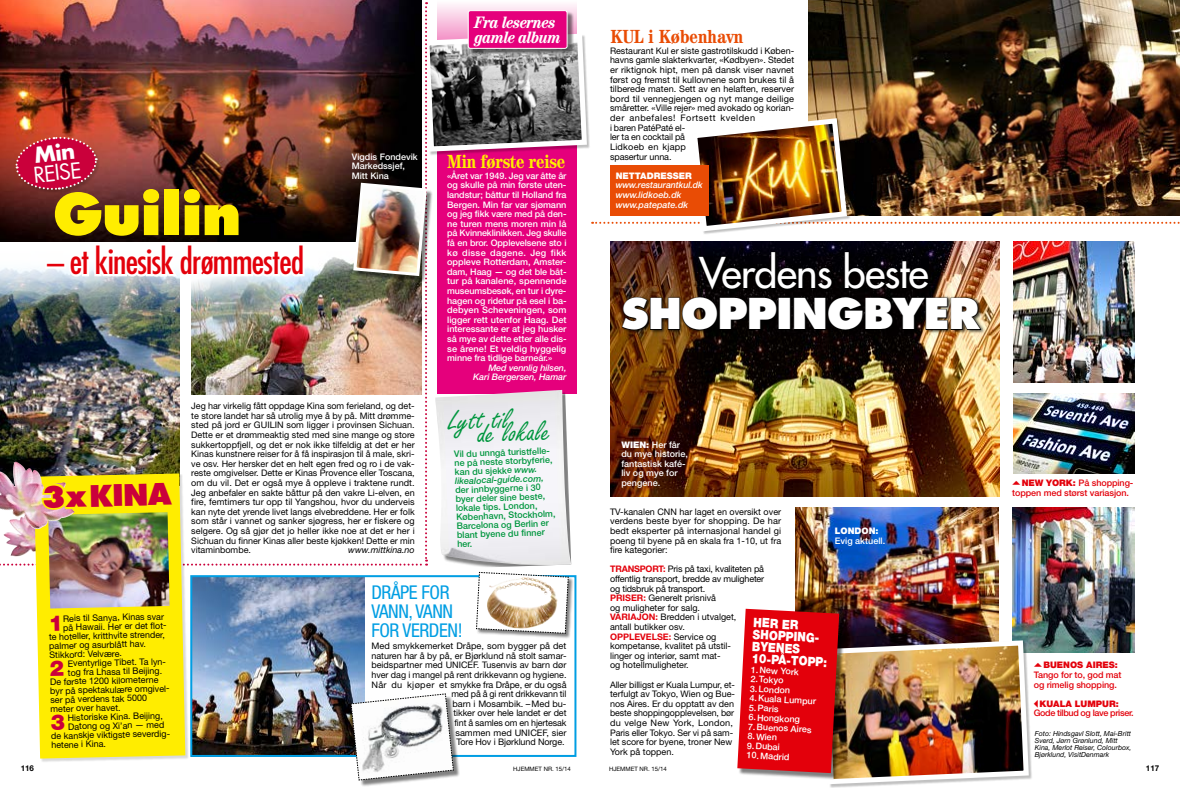
<style>
.page{position:relative;width:1180px;height:789px;background:#fff}
.page>*{position:absolute;margin:0;border:0;box-sizing:border-box;transform-origin:0 0}
.t1{font:800 56.2px "Futura Std";letter-spacing:-.02em;color:#ffed00}
.t2{font:500 41.3px "Futura Std";letter-spacing:-.02em;color:#fff}
.t3{font:800 41.3px "Futura Std";letter-spacing:-.02em;color:#fff}
.t4{font:condensed 34.3px "Futura Std";letter-spacing:-.02em;color:#e3000b}
.t5{font:31px "Freestyle Script";color:#00963e}
.t6{font:800 28.9px "Futura Std";color:#ca003b}
.t7{font:21.2px "Futura Std";color:#fff}
.t8{font:condensed 19px/19px "Helvetica Neue LT Std";letter-spacing:-.02em;color:#009ee3}
.t9{font:700 condensed 19px "Century Std";letter-spacing:-.01em;color:#ffed00}
.t10{font:700 condensed 19px "Century Std";color:#e94c05}
.t11{font:italic 700 condensed 16.6px/14.7px "Century Std";letter-spacing:-.02em;color:#fff}
.t12{font:900 13px/12px "Helvetica Neue LT Std";color:#fff;scale:.87 1}
.t13{font:9px/9.6px "Helvetica Neue LT Std";color:#000}
.t14{font:500 9px/9.6px "Helvetica Neue LT Std";color:#fff}
.t15{font:500 9px/9px "Helvetica Neue LT Std";color:#00963e}
.t16{font:500 9px/9.6px "Helvetica Neue LT Std";letter-spacing:-.01em;color:#e3000b}
.t17{font:italic 500 9px/9.6px "Helvetica Neue LT Std";letter-spacing:-.01em;color:#fff;text-align:right}
.t18{font:500 9px/9.6px "Helvetica Neue LT Std";letter-spacing:-.04em;color:#e3000b}
.t19{font:900 9px "Helvetica Neue LT Std";color:#fff}
.t20{font:italic 9px "Helvetica Neue LT Std";color:#000}
.t21{font:700 8px "Helvetica Neue LT Std";color:#000}
.t22{font:italic 7px/7px "Helvetica Neue LT Std";color:#000}
.t23{font:6px "Helvetica Neue LT Std";color:#000}
.s1{font-style:italic}
.s2{font-weight:900}
.s3{font-weight:700;color:#e3000b}
</style>
<div class="page">
<img style="left:0;top:2px;width:1180px;height:786px">
<h3 class="t11" style="left:475px;top:15px;width:87px">Fra lesernes gamle album</h3>
<h3 class="t7" style="left:32px;top:161px;width:50px;rotate:-6deg">REISE</h3>
<h1 class="t1" style="left:53px;top:178px;width:190px">Guilin</h1>
<h3 class="t4" style="left:47px;top:241px;width:258px">– et kinesisk drømmested</h3>
<p class="t14" style="left:352px;top:151px;width:67px">Vigdis Fondevik<br>Markedssjef,<br>Mitt Kina</p>
<h3 class="t6" style="left:42px;top:478px;width:131px;rotate:-1deg">3xKINA</h3>
<p class="t13" style="left:191px;top:401px;width:225px;text-align:justify">Jeg har virkelig fått oppdage Kina som ferieland, og det&shy;te store landet har så utrolig mye å by på. Mitt drømme&shy;sted på jord er GUILIN som ligger i provinsen Sichuan.<br>Dette er et drømmeaktig sted med sine mange og store sukkertoppfjell, og det er nok ikke tilfeldig at det er her Kinas kunstnere reiser for å få inspirasjon til å male, skri&shy;ve osv. Her hersker det en helt egen fred og ro i de vak&shy;reste omgivelser. Dette er Kinas Provence eller Toscana, om du vil. Det er også mye å oppleve i traktene rundt.<br>Jeg anbefaler en sakte båttur på den vakre Li-elven, en fire, femtimers tur opp til Yangshou, hvor du underveis kan nyte det yrende livet langs elvebreddene. Her er folk som står i vannet og sanker sjøgress, her er fiskere og selgere. Og så gjør det jo heller ikke noe at det er her i Sichuan du finner Kinas aller beste kjøkken! Dette er min vitaminbombe.</p>
<p class="t20" style="left:348px;top:544px;width:68px">www.mittkina.no</p>
<h3 class="t9" style="left:447px;top:150px;width:119px">Min første reise</h3>
<p class="t14" style="left:447px;top:170px;width:121px;text-align:justify">«Året var 1949. Jeg var åtte år og skulle på min første uten&shy;landstur; båttur til Holland fra Bergen. Min far var sjømann og jeg fikk være med på den&shy;ne turen mens moren min lå på Kvinneklinikken. Jeg skulle få en bror. Opplevelsene sto i kø disse dagene. Jeg fikk oppleve Rotterdam, Amster&shy;dam, Haag — og det ble båt&shy;tur på kanalene, spennende museumsbesøk, en tur i dyre&shy;hagen og ridetur på esel i ba&shy;debyen Scheveningen, som ligger rett utenfor Haag. Det interessante er at jeg husker så mye av dette etter alle dis&shy;se årene! Et veldig hyggelig minne fra tidlige barneår.»</p>
<p class="t17" style="left:473px;top:362px;width:95px">Med vennlig hilsen,<br>Kari Bergersen, Hamar</p>
<h3 class="t5" style="left:448px;top:404px;width:63px;rotate:-2deg">Lytt til</h3>
<h3 class="t5" style="left:477px;top:416px;width:74px;rotate:-2deg">de lokale</h3>
<p class="t15" style="left:454px;top:449px;width:100px;rotate:-2deg">Vil du unngå turistfelle&shy;ne på neste storbyferie, kan du sjekke <span class="s1">www. likealocal-guide.com,</span></p>
<p class="t15" style="left:455px;top:485px;width:101px;rotate:-2deg">der innbyggerne i 30 byer deler sine beste, lokale tips. London,<br>København, Stockholm,<br>Barcelona og Berlin er blant byene du finner her.</p>
<p class="t13" style="left:63px;top:613px;width:103px;rotate:-1deg">Reis til Sanya, Kinas svar</p>
<p class="t13" style="left:63px;top:622px;width:106px;rotate:-1deg">på Hawaii. Her er det flot-</p>
<p class="t13" style="left:49px;top:631px;width:117px;rotate:-1deg">te hoteller, kritthvite strender,</p>
<p class="t13" style="left:49px;top:640px;width:98px;rotate:-1deg">palmer og asurblått hav.</p>
<p class="t13" style="left:49px;top:649px;width:74px;rotate:-1deg">Stikkord: Velvære.</p>
<p class="t13" style="left:67px;top:657px;width:101px;rotate:-1deg">Eventyrlige Tibet. Ta lyn-</p>
<p class="t13" style="left:68px;top:666px;width:96px;rotate:-1deg">tog fra Lhasa til Beijing.</p>
<p class="t13" style="left:50px;top:676px;width:110px;rotate:-1deg">De første 1200 kilometerne</p>
<p class="t13" style="left:50px;top:685px;width:122px;rotate:-1deg">byr på spektakulære omgivel-</p>
<p class="t13" style="left:50px;top:694px;width:98px;rotate:-1deg">ser på verdens tak 5000</p>
<p class="t13" style="left:50px;top:703px;width:72px;rotate:-1deg">meter over havet.</p>
<p class="t13" style="left:68px;top:711px;width:97px;rotate:-1deg">Historiske Kina. Beijing,</p>
<p class="t13" style="left:68px;top:720px;width:98px;rotate:-1deg">Datong og Xi’an — med</p>
<p class="t13" style="left:51px;top:730px;width:122px;rotate:-1deg">de kanskje viktigste severdig-</p>
<p class="t13" style="left:51px;top:739px;width:56px;rotate:-1deg">hetene i Kina.</p>
<h3 class="t8" style="left:371px;top:582px;width:93px">DRÅPE FOR<br>VANN, VANN<br>FOR VERDEN!</h3>
<p class="t13" style="left:371px;top:640px;width:197px;text-align:right">Med smykkemerket Dråpe, som bygger på det naturen har å by på, er Bjørklund nå stolt samar&shy;beidspartner med UNICEF. Tusenvis av barn dør hver dag i mangel på rent drikkevann og hygiene.<br>Når du kjøper et smykke fra Dråpe, er du også med på å gi rent drikkevann til<br>barn i Mosambik. –Med bu-<br>tikker over hele landet er det<br>fint å samles om en hjertesak<br>sammen med UNICEF, sier<br>Tore Hov i Bjørklund Norge.</p>
<h3 class="t10" style="left:610px;top:25px;width:135px">KUL i København</h3>
<p class="t13" style="left:610px;top:46px;width:185px">Restaurant Kul er siste gastrotilskudd i Køben&shy;havns gamle slakterkvarter, «Kødbyen». Stedet er riktignok hipt, men på dansk viser navnet først og fremst til kullovnene som brukes til å tilberede maten. Sett av en helaften, reserver bord til vennegjengen og nyt mange deilige småretter. «Ville rejer» med avokado og korian&shy;der anbefales! Fortsett kvelden<br>i baren PatéPaté el-<br>ler ta en cocktail på<br>Lidkoeb en kjapp<br>spasertur unna.</p>
<p class="t19" style="left:615px;top:170px;width:78px">NETTADRESSER</p>
<p class="t17" style="left:615px;top:180px;width:88px;text-align:left">www.restaurantkul.dk www.lidkoeb.dk www.patepate.dk</p>
<h2 class="t2" style="left:699px;top:247px;width:231px">Verdens beste</h2>
<h2 class="t3" style="left:621px;top:287px;width:360px">SHOPPINGBYER</h2>
<p class="t14" style="left:621px;top:439px;width:68px"><span class="s2">WIEN:</span> Her får du mye historie, fantastisk kafé&shy;liv og mye for pengene.</p>
<p class="t13" style="left:610px;top:506px;width:173px;text-align:justify">TV-kanalen CNN har laget en oversikt over verdens beste byer for shopping. De har bedt eksperter på internasjonal handel gi poeng til byene på en skala fra 1-10, ut fra fire kategorier:</p>
<p class="t13" style="left:610px;top:564px;width:156px"><span class="s3">TRANSPORT:</span> Pris på taxi, kvaliteten på offentlig transport, bredde av muligheter og tidsbruk på transport.<br><span class="s3">PRISER:</span> Generelt prisnivå<br>og muligheter for salg.<br><span class="s3">VARIAJON:</span> Bredden i utvalget,<br>antall butikker osv.<br><span class="s3">OPPLEVELSE:</span> Service og kompetanse, kvalitet på utstil-<br>linger og interiør, samt mat-<br>og hotellmuligheter.</p>
<p class="t13" style="left:610px;top:679px;width:127px">Aller billigst er Kuala Lumpur, et&shy;terfulgt av Tokyo, Wien og Bue&shy;nos Aires. Er du opptatt av den beste shoppingopplevelsen, bør du velge New York, London,<br>Paris eller Tokyo. Ser vi på sam&shy;let score for byene, troner New<br>York på toppen.</p>
<h3 class="t12" style="left:753px;top:616px;width:43px;rotate:3deg">Her er shop-ping</h3>
<h3 class="t12" style="left:752px;top:640px;width:50px;rotate:3deg">by-enes<br>10-p å-topp</h3>
<p class="t14" style="left:751px;top:664px;width:68px;rotate:3deg">1.New York<br>2.Tokyo<br>3.London<br>4.Kuala Lumpur<br>5.Paris<br>6.Hongkong<br>7.Buenos Aires<br>8.Wien<br>9.Dubai<br>10.Madrid</p>
<p class="t19" style="left:834px;top:525px;width:45px">LONDON:</p>
<p class="t14" style="left:834px;top:535px;width:52px">Evig aktuell.</p>
<p class="t16" style="left:1012px;top:477px;width:122px">▴<span class="s2">NEW YORK:</span> På shopping&shy;toppen med størst variasjon.</p>
<p class="t16" style="left:1033px;top:660px;width:89px">▴<span class="s2">BUENOS AIRES:<br></span>Tango for to, god mat og rimelig shopping.</p>
<p class="t18" style="left:1033px;top:698px;width:101px">◂<span class="s2">KUALA LUMPUR:<br></span>Gode tilbud og lave priser.</p>
<p class="t22" style="left:1034px;top:729px;width:98px">Foto: Hindsgavl Slott, Mai-Britt<br>Sverd, Jørn Grønlund, Mitt<br>Kina, Merlot Reiser, Colourbox,<br>Bjørklund, VisitDenmark</p>
<p class="t21" style="left:21px;top:762px;width:15px">116</p>
<p class="t23" style="left:513px;top:765px;width:59px">HJEMMET NR. 15/14</p>
<p class="t23" style="left:609px;top:765px;width:59px">HJEMMET NR. 15/14</p>
<p class="t21" style="left:1145px;top:762px;width:15px">117</p>
</div>
